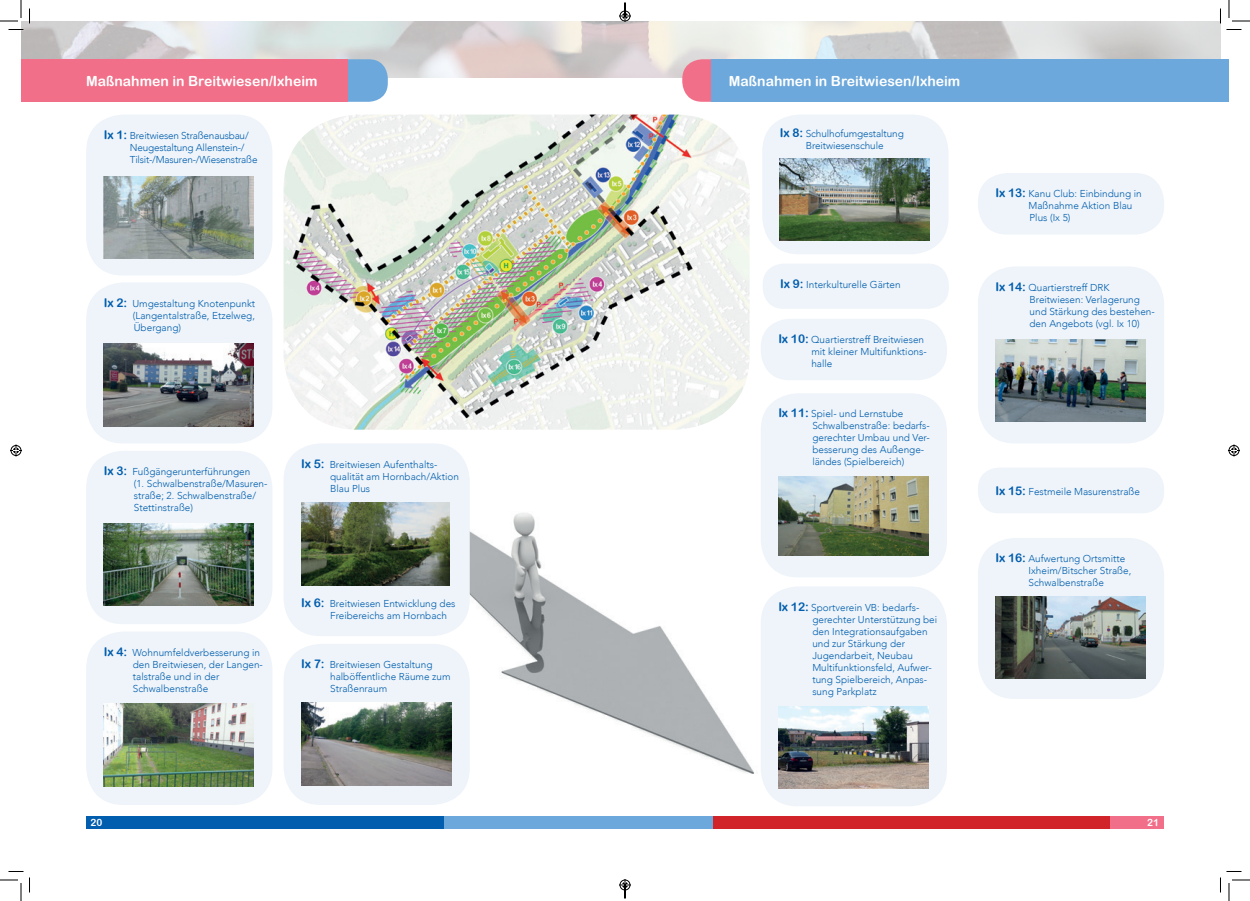
<style>
.page{position:relative;width:1250px;height:901px;background:#fff}
.page>*{position:absolute;margin:0;border:0;box-sizing:border-box;transform-origin:0 0}
.t1{font:14px "Arial Rounded MT Bold";color:#fff}
.t2{font:300 10px/12px "Avenir";color:#015dad}
.t3{font:300 10px/12px "Avenir";letter-spacing:-.02em;color:#015dad}
.t4{font:10px "Arial Rounded MT Bold";color:#fff}
.s1{font-family:"Arial Rounded MT Bold";font-weight:400;font-size:12px}
</style>
<div class="page">
<div style="left:86px;top:816px;width:363px;height:13px;background:#015dad"></div>
<div style="left:444px;top:816px;width:399px;height:13px;background:#6ca8db"></div>
<div style="left:713px;top:816px;width:399px;height:13px;background:#d1232a"></div>
<div style="left:1110px;top:816px;width:53px;height:13px;background:#f16f88"></div>
<img style="left:447px;top:513px;width:307px;height:260px">
<img style="left:21px;top:21px;width:1199px;height:57px">
<svg style="left:682px;top:59px;width:30px;height:43px"></svg>
<div style="left:712px;top:59px;width:517px;height:43px;background:#6ca8db"></div>
<svg style="left:347px;top:59px;width:41px;height:43px;background:#7bacda"></svg>
<div style="left:21px;top:59px;width:326px;height:43px;background:#f16f88"></div>
<img style="left:283px;top:115px;width:466px;height:315px">
<div style="left:86px;top:115px;width:186px;height:161px;background:#eef4fa;border-radius:37px"></div>
<div style="left:86px;top:282px;width:186px;height:161px;background:#eef4fa;border-radius:37px"></div>
<div style="left:86px;top:451px;width:186px;height:173px;background:#eef4fa;border-radius:37px"></div>
<div style="left:86px;top:632px;width:186px;height:173px;background:#eef4fa;border-radius:37px"></div>
<div style="left:283px;top:443px;width:187px;height:193px;background:#eef4fa;border-radius:37px"></div>
<div style="left:283px;top:644px;width:187px;height:161px;background:#eef4fa;border-radius:37px"></div>
<div style="left:760px;top:319px;width:187px;height:61px;background:#eef4fa;border-radius:29px"></div>
<div style="left:978px;top:173px;width:186px;height:62px;background:#eef4fa;border-radius:29px"></div>
<div style="left:760px;top:393px;width:187px;height:184px;background:#eef4fa;border-radius:37px"></div>
<div style="left:978px;top:266px;width:186px;height:177px;background:#eef4fa;border-radius:37px"></div>
<div style="left:978px;top:538px;width:186px;height:161px;background:#eef4fa;border-radius:37px"></div>
<div style="left:760px;top:586px;width:187px;height:220px;background:#eef4fa;border-radius:37px"></div>
<div style="left:762px;top:115px;width:186px;height:139px;background:#eef4fa;border-radius:37px"></div>
<div style="left:978px;top:468px;width:186px;height:45px;background:#eef4fa;border-radius:21px"></div>
<div style="left:762px;top:264px;width:187px;height:45px;background:#eef4fa;border-radius:21px"></div>
<img style="left:104px;top:176px;width:150px;height:83px">
<img style="left:104px;top:344px;width:150px;height:83px">
<img style="left:104px;top:523px;width:150px;height:83px">
<img style="left:104px;top:704px;width:150px;height:83px">
<img style="left:301px;top:502px;width:148px;height:83px">
<img style="left:301px;top:703px;width:150px;height:83px">
<img style="left:778px;top:477px;width:150px;height:78px">
<img style="left:995px;top:339px;width:150px;height:83px">
<img style="left:995px;top:596px;width:150px;height:83px">
<img style="left:778px;top:706px;width:150px;height:83px">
<img style="left:780px;top:158px;width:150px;height:83px">
<svg style="left:0;top:0;width:30px;height:30px"></svg>
<svg style="left:0;top:871px;width:30px;height:30px"></svg>
<svg style="left:1219px;top:0;width:31px;height:30px"></svg>
<svg style="left:1220px;top:871px;width:30px;height:30px"></svg>
<svg style="left:10px;top:444px;width:12px;height:12px"></svg>
<svg style="left:1228px;top:444px;width:12px;height:12px"></svg>
<svg style="left:619px;top:3px;width:12px;height:19px"></svg>
<svg style="left:619px;top:879px;width:12px;height:19px"></svg>
<h1 class="t1" style="left:86px;top:72px;width:233px">Maßnahmen in Breitwiesen/Ixheim</h1>
<h1 class="t1" style="left:729px;top:72px;width:233px">Maßnahmen in Breitwiesen/Ixheim</h1>
<p class="t3" style="left:130px;top:129px;width:129px;text-indent:-26px"><span class="s1">Ix 1:</span> Breitwiesen Straßenausbau/<br>Neugestaltung Allenstein-/<br>Tilsit-/Masuren-/Wiesenstraße</p>
<p class="t2" style="left:133px;top:297px;width:124px;text-align:justify;text-indent:-29px"><span class="s1">Ix 2:</span> Umgestaltung Knotenpunkt (Langentalstraße, Etzelweg, Übergang)</p>
<p class="t2" style="left:134px;top:465px;width:135px;text-indent:-30px"><span class="s1">Ix 3:</span> Fußgängerunterführungen<br>(1. Schwalbenstraße/Masuren&shy;straße; 2. Schwalbenstraße/<br>Stettinstraße)</p>
<p class="t2" style="left:133px;top:646px;width:132px;text-indent:-29px"><span class="s1">Ix 4:</span> Wohnumfeldverbesserung in den Breitwiesen, der Langen&shy;talstraße und in der<br>Schwalbenstraße</p>
<p class="t2" style="left:330px;top:458px;width:130px;text-indent:-29px"><span class="s1">Ix 5:</span> Breitwiesen Aufenthalts&shy;qualität am Hornbach/Aktion<br>Blau Plus</p>
<p class="t2" style="left:330px;top:598px;width:127px;text-indent:-29px"><span class="s1">Ix 6:</span> Breitwiesen Entwicklung des<br>Freibereichs am Hornbach</p>
<p class="t2" style="left:330px;top:659px;width:122px;text-indent:-29px"><span class="s1">Ix 7:</span> Breitwiesen Gestaltung halböffentliche Räume zum<br>Straßenraum</p>
<p class="t2" style="left:780px;top:128px;width:125px;text-align:center"><span class="s1">Ix 8:</span> Schulhofumgestaltung<br>Breitwiesenschule</p>
<p class="t2" style="left:780px;top:278px;width:122px"><span class="s1">Ix 9:</span> Interkulturelle Gärten</p>
<p class="t2" style="left:811px;top:333px;width:117px;text-indent:-33px"><span class="s1">Ix 10:</span> Quartierstreff Breitwiesen mit kleiner Multifunktions&shy;halle</p>
<p class="t2" style="left:812px;top:408px;width:119px;text-indent:-34px"><span class="s1">Ix 11:</span> Spiel- und Lernstube<br>Schwalbenstraße: bedarfs&shy;gerechter Umbau und Ver&shy;besserung des Außenge&shy;ländes (Spielbereich)</p>
<p class="t2" style="left:812px;top:601px;width:126px;text-indent:-34px"><span class="s1">Ix 12:</span> Sportverein VB: bedarfs&shy;gerechter Unterstützung bei den Integrationsaufgaben und zur Stärkung der<br>Jugendarbeit, Neubau<br>Multifunktionsfeld, Aufwer&shy;tung Spielbereich, Anpas&shy;sung Parkplatz</p>
<p class="t2" style="left:1028px;top:188px;width:115px;text-indent:-33px"><span class="s1">Ix 13:</span> Kanu Club: Einbindung in<br>Maßnahme Aktion Blau<br>Plus (Ix 5)</p>
<p class="t2" style="left:1029px;top:281px;width:127px;text-indent:-34px"><span class="s1">Ix 14:</span> Quartierstreff DRK<br>Breitwiesen: Verlagerung und Stärkung des bestehen&shy;den Angebots (vgl. Ix 10)</p>
<p class="t2" style="left:995px;top:486px;width:146px"><span class="s1">Ix 15:</span> Festmeile Masurenstraße</p>
<p class="t2" style="left:1028px;top:553px;width:104px;text-indent:-33px"><span class="s1">Ix 16:</span> Aufwertung Ortsmitte<br>Ixheim/Bitscher Straße,<br>Schwalbenstraße</p>
<p class="t4" style="left:91px;top:817px;width:13px">20</p>
<p class="t4" style="left:1147px;top:817px;width:13px">21</p>
</div>
